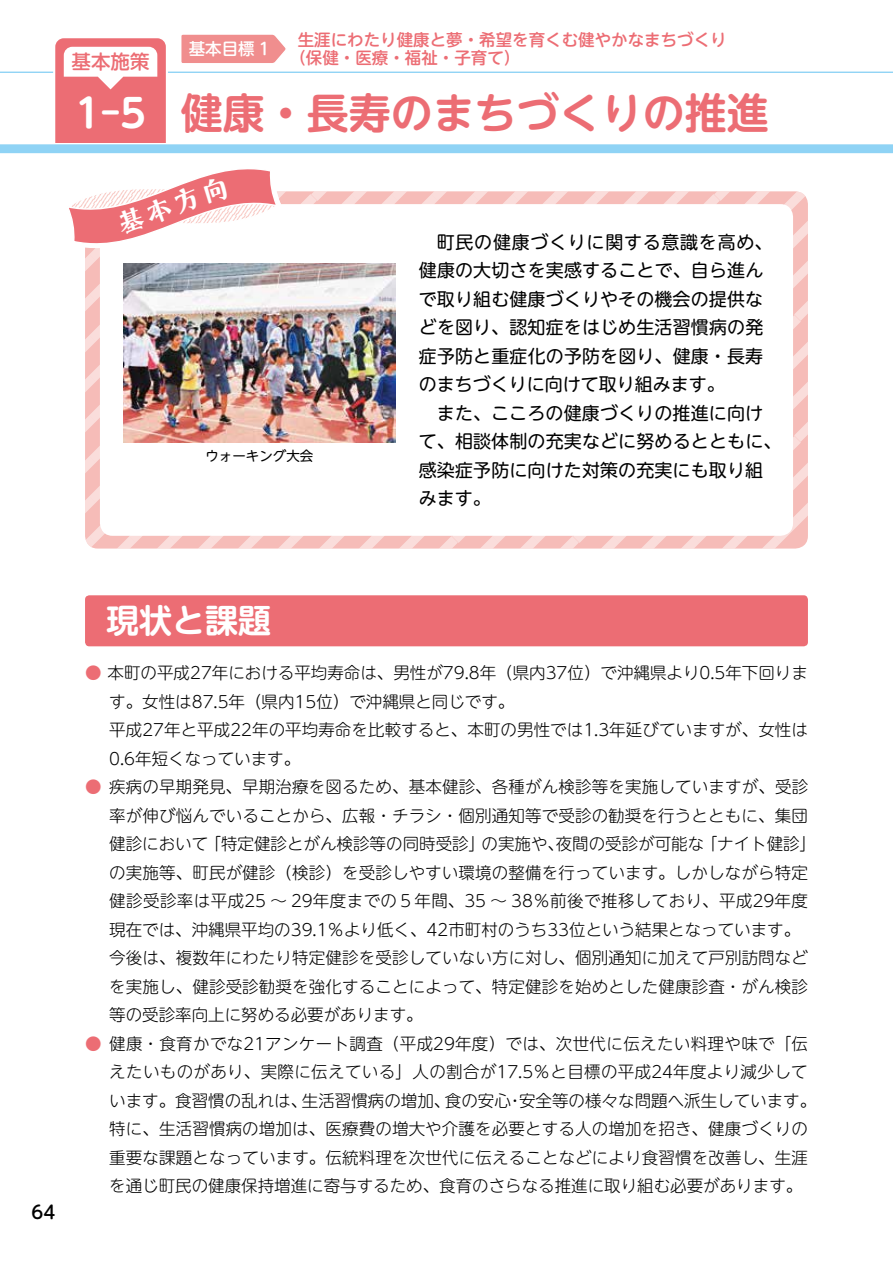
<style>
.page{position:relative;width:893px;height:1263px;background:#fff}
.page>*{position:absolute;margin:0;border:0;box-sizing:border-box;transform-origin:0 0}
.t1{font:700 42px "UD Shin M Go Pro De";color:#ec6d74}
.t2{font:700 39px "UD Shin M Go Pro De";color:#fff}
.t3{font:700 33px "UD Shin M Go Pro De";color:#fff}
.t4{font:500 19.5px "UD Shin M Go Pro";color:#ec6d74}
.t5{font:18px/28.5px "UD Shin M Go Pro";letter-spacing:.01em;color:#000}
.t6{font:500 18px "UD Shin M Go Pro";color:#000}
.t7{font:300 16.5px/28.5px "UD Shin M Go Pro";letter-spacing:.01em;color:#000}
.t8{font:500 16.5px/18px "UD Shin M Go Pro";color:#ec6d74}
.t9{font:500 16.5px "UD Shin M Go Pro";color:#fff}
.t10{font:13.5px "UD Shin M Go Pro";color:#000}
.s1{color:#ec6d74}
</style>
<div class="page">
<hr style="left:0;top:72px;width:893px;height:1px;background:#8fd3f5">
<div style="left:0;top:145px;width:893px;height:8px;background:#8fd3f5"></div>
<svg style="left:181px;top:34px;width:105px;height:29px"></svg>
<div style="left:85px;top:595px;width:723px;height:51px;background:#ec6d74;border-radius:4px"></div>
<svg style="left:53px;top:38px;width:115px;height:104px"></svg>
<svg style="left:85px;top:191px;width:723px;height:358px;fill:#f6bcb8"></svg>
<div style="left:100px;top:204px;width:693px;height:332px;background:#fff;border-radius:13px"></div>
<img style="left:123px;top:264px;width:272px;height:178px">
<svg style="left:69px;top:169px;width:218px;height:84px"></svg>
<p class="t4" style="left:72px;top:46px;width:79px">基本施策</p>
<h2 class="t2" style="left:75px;top:81px;width:72px">1-5</h2>
<p class="t9" style="left:189px;top:35px;width:83px">基本目標 1</p>
<p class="t8" style="left:289px;top:30px;width:439px;text-indent:8px">生涯にわたり健康と夢・希望を育くむ健やかなまちづくり（保健・医療・福祉・子育て）</p>
<h1 class="t1" style="left:181px;top:78px;width:590px">健康・長寿のまちづくりの推進</h1>
<p class="t10" style="left:205px;top:444px;width:109px">ウォーキング大会</p>
<p class="t5" style="left:419px;top:227px;width:355px;text-indent:18px">町民の健康づくりに関する意識を高め、健康の大切さを実感することで、自ら進んで取り組む健康づくりやその機会の提供などを図り、認知症をはじめ生活習慣病の発症予防と重症化の予防を図り、健康・長寿のまちづくりに向けて取り組みます。</p>
<p class="t5" style="left:419px;top:397px;width:364px;text-indent:18px">また、こころの健康づくりの推進に向けて、相談体制の充実などに努めるとともに、感染症予防に向けた対策の充実にも取り組みます。</p>
<p class="t6" style="left:32px;top:1198px;width:25px">64</p>
<h3 class="t3" style="left:106px;top:594px;width:167px">現状と課題</h3>
<p class="t7" style="left:109px;top:658px;width:700px;text-indent:-24px"><span class="s1">●</span> 本町の平成27年における平均寿命は、男性が79.8年（県内37位）で沖縄県より0.5年下回ります。女性は87.5年（県内15位）で沖縄県と同じです。<br>平成27年と平成22年の平均寿命を比較すると、本町の男性では1.3年延びていますが、女性は0.6年短くなっています。</p>
<p class="t7" style="left:109px;top:772px;width:708px;text-indent:-24px"><span class="s1">●</span> 疾病の早期発見、早期治療を図るため、基本健診、各種がん検診等を実施していますが、受診率が伸び悩んでいることから、広報・チラシ・個別通知等で受診の勧奨を行うとともに、集団健診において「特定健診とがん検診等の同時受診」の実施や、夜間の受診が可能な「ナイト健診」の実施等、町民が健診（検診）を受診しやすい環境の整備を行っています。しかしながら特定健診受診率は平成25 ～ 29年度までの５年間、35 ～ 38％前後で推移しており、平成29年度現在では、沖縄県平均の39.1％より低く、42市町村のうち33位という結果となっています。今後は、複数年にわたり特定健診を受診していない方に対し、個別通知に加えて戸別訪問などを実施し、健診受診勧奨を強化することによって、特定健診を始めとした健康診査・がん検診等の受診率向上に努める必要があります。</p>
<p class="t7" style="left:109px;top:1028px;width:708px;text-indent:-24px"><span class="s1">●</span> 健康・食育かでな21アンケート調査（平成29年度）では、次世代に伝えたい料理や味で「伝えたいものがあり、実際に伝えている」人の割合が17.5％と目標の平成24年度より減少しています。食習慣の乱れは、生活習慣病の増加、食の安心・安全等の様々な問題へ派生しています。特に、生活習慣病の増加は、医療費の増大や介護を必要とする人の増加を招き、健康づくりの重要な課題となっています。伝統料理を次世代に伝えることなどにより食習慣を改善し、生涯を通じ町民の健康保持増進に寄与するため、食育のさらなる推進に取り組む必要があります。</p>
</div>
